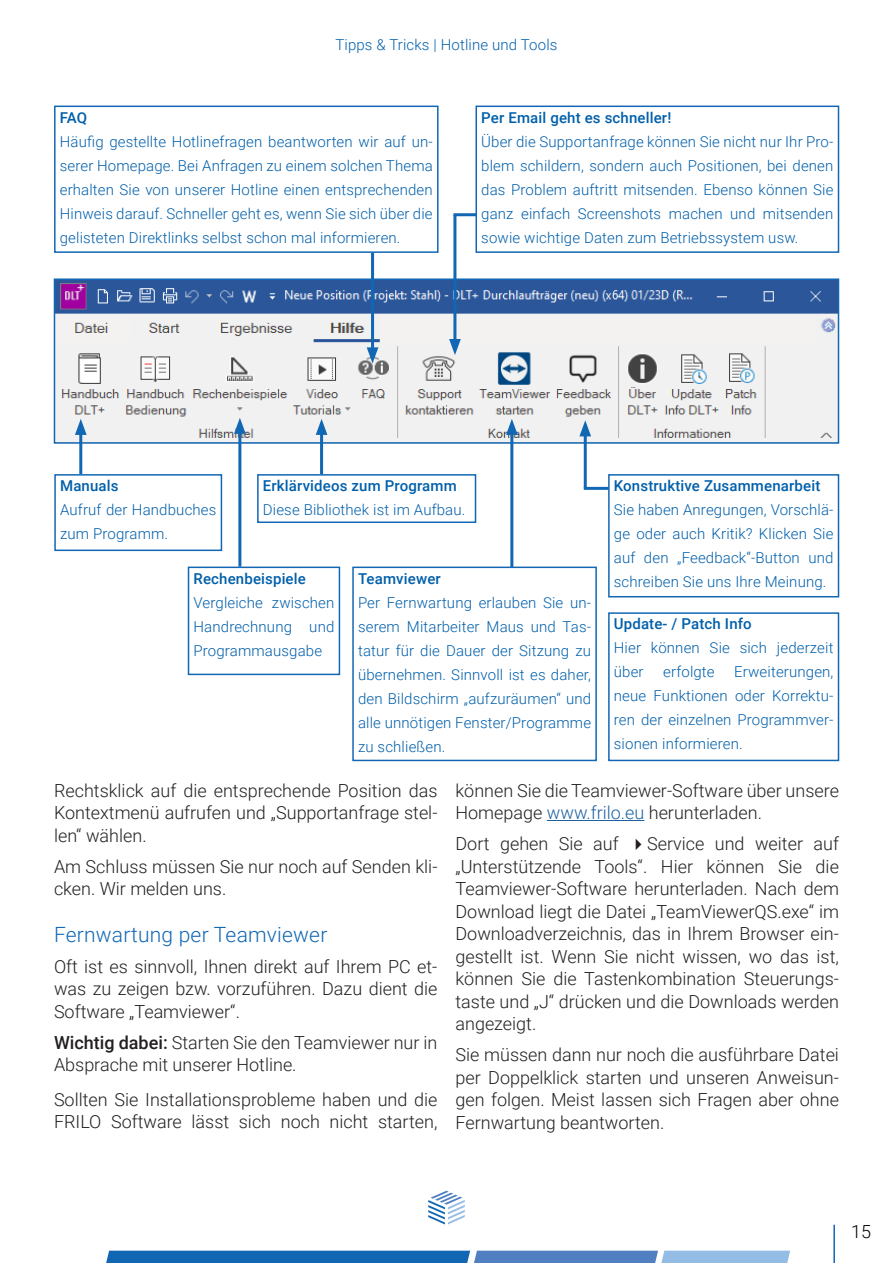
<style>
.page{position:relative;width:893px;height:1263px;background:#fff}
.page>*{position:absolute;margin:0;border:0;box-sizing:border-box;transform-origin:0 0}
.t1{font:300 21px "Roboto";letter-spacing:.01em;color:#1167b3}
.t2{font:300 18px/22.5px "Roboto";color:#231f20;text-align:justify}
.t3{font:300 18px "Roboto";color:#000}
.t4{font:300 15px/24px "Roboto";letter-spacing:.01em;color:#005faa;text-align:justify}
.t5{font:500 15px "Roboto";letter-spacing:.01em;color:#005faa}
.s1{color:#1c61a1}
.s2{font-weight:500}
</style>
<div class="page">
<svg style="left:106px;top:1251px;width:684px;height:12px;background:#3f80c1"></svg>
<svg style="left:428px;top:1191px;width:37px;height:33px"></svg>
<hr style="left:833px;top:1225px;width:2px;height:38px;background:#1167b3">
<img style="left:57px;top:281px;width:779px;height:160px">
<div style="left:54px;top:278px;width:785px;height:166px;border:2px solid #1167b3"></div>
<div style="left:54px;top:474px;width:168px;height:77px;border:2px solid #1167b3"></div>
<div style="left:188px;top:567px;width:152px;height:108px;border:2px solid #1167b3"></div>
<div style="left:257px;top:474px;width:219px;height:49px;border:2px solid #1167b3"></div>
<div style="left:54px;top:106px;width:385px;height:147px;border:2px solid #1167b3"></div>
<div style="left:475px;top:106px;width:364px;height:147px;border:2px solid #1167b3"></div>
<div style="left:352px;top:567px;width:245px;height:194px;border:2px solid #1167b3"></div>
<div style="left:608px;top:474px;width:231px;height:123px;border:2px solid #1167b3"></div>
<hr style="left:79px;top:429px;width:3px;height:45px;background:#1167b3">
<svg style="left:75px;top:419px;width:12px;height:16px"></svg>
<hr style="left:238px;top:428px;width:3px;height:139px;background:#1167b3">
<svg style="left:234px;top:418px;width:12px;height:16px"></svg>
<hr style="left:320px;top:429px;width:3px;height:45px;background:#1167b3">
<svg style="left:316px;top:419px;width:11px;height:16px"></svg>
<hr style="left:510px;top:429px;width:3px;height:139px;background:#1167b3">
<svg style="left:506px;top:419px;width:12px;height:16px"></svg>
<hr style="left:584px;top:431px;width:3px;height:57px;background:#1167b3">
<svg style="left:579px;top:420px;width:12px;height:16px"></svg>
<hr style="left:371px;top:253px;width:3px;height:100px;background:#1167b3">
<svg style="left:367px;top:347px;width:11px;height:16px"></svg>
<hr style="left:453px;top:215px;width:3px;height:130px;background:#1167b3">
<svg style="left:449px;top:339px;width:12px;height:16px"></svg>
<hr style="left:453px;top:213px;width:23px;height:3px;background:#1167b3">
<hr style="left:584px;top:487px;width:25px;height:3px;background:#1167b3">
<div style="left:608px;top:612px;width:231px;height:149px;border:2px solid #1167b3"></div>
<hr style="left:547px;top:820px;width:97px;height:1px;background:#1c61a1">
<p class="t4" style="left:335px;top:32px;width:224px">Tipps &amp; Tricks | Hotline und Tools</p>
<p class="t5" style="left:60px;top:107px;width:29px">FAQ</p>
<p class="t4" style="left:60px;top:129px;width:375px">Häufig gestellte Hotlinefragen beantworten wir auf un&shy;serer Homepage. Bei Anfragen zu einem solchen Thema erhalten Sie von unserer Hotline einen entsprechenden Hinweis darauf. Schneller geht es, wenn Sie sich über die gelisteten Direktlinks selbst schon mal informieren.</p>
<p class="t5" style="left:481px;top:107px;width:192px">Per Email geht es schneller!</p>
<p class="t4" style="left:481px;top:129px;width:354px">Über die Supportanfrage können Sie nicht nur Ihr Pro&shy;blem schildern, sondern auch Positionen, bei denen das Problem auftritt mitsenden. Ebenso können Sie ganz einfach Screenshots machen und mitsenden sowie wichtige Daten zum Betriebssystem usw.</p>
<p class="t5" style="left:60px;top:475px;width:60px">Manuals</p>
<p class="t4" style="left:60px;top:497px;width:158px">Aufruf der Handbuches zum Programm.</p>
<p class="t5" style="left:194px;top:568px;width:114px">Rechenbeispiele</p>
<p class="t4" style="left:194px;top:590px;width:142px">Vergleiche zwischen Handrechnung und Programmausgabe</p>
<p class="t5" style="left:263px;top:475px;width:195px">Erklärvideos zum Programm</p>
<p class="t4" style="left:263px;top:497px;width:204px">Diese Bibliothek ist im Aufbau.</p>
<p class="t5" style="left:614px;top:475px;width:208px">Konstruktive Zusammenarbeit</p>
<p class="t4" style="left:614px;top:497px;width:221px">Sie haben Anregungen, Vorschlä&shy;ge oder auch Kritik? Klicken Sie auf den „Feedback“-Button und schreiben Sie uns Ihre Meinung.</p>
<p class="t5" style="left:614px;top:613px;width:139px">Update- / Patch Info</p>
<p class="t4" style="left:614px;top:635px;width:221px">Hier können Sie sich jederzeit über</p>
<p class="t5" style="left:358px;top:568px;width:84px">Teamviewer</p>
<p class="t4" style="left:358px;top:590px;width:235px">Per Fernwartung erlauben Sie un&shy;serem Mitarbeiter Maus und Tas&shy;tatur für die Dauer der Sitzung zu übernehmen. Sinnvoll ist es daher, den Bildschirm „aufzuräumen“ und alle unnötigen Fenster/Programme zu schließen.</p>
<p class="t4" style="left:663px;top:659px;width:53px">erfolgte</p>
<p class="t4" style="left:614px;top:659px;width:221px;text-indent:120px">Erweiterungen, neue Funktionen oder Korrektu&shy;ren der einzelnen Programmver&shy;sionen informieren.</p>
<p class="t2" style="left:455px;top:778px;width:385px">können Sie die Teamviewer-Software über unsere<br>Homepage <span class="s1">www.frilo.eu</span> herunterladen.</p>
<p class="t2" style="left:455px;top:832px;width:385px">Dort gehen Sie auf ✔Service und weiter auf „Unterstützende Tools“. Hier können Sie die Teamviewer-Software herunterladen. Nach dem Download liegt die Datei „TeamViewerQS.exe“ im Downloadverzeichnis, das in Ihrem Browser ein&shy;gestellt ist. Wenn Sie nicht wissen, wo das ist, können Sie die Tastenkombination Steuerungs&shy;taste und „J“ drücken und die Downloads werden angezeigt.</p>
<p class="t2" style="left:455px;top:1043px;width:385px">Sie müssen dann nur noch die ausführbare Datei per Doppelklick starten und unseren Anweisun&shy;gen folgen. Meist lassen sich Fragen aber ohne Fernwartung beantworten.</p>
<p class="t2" style="left:54px;top:778px;width:385px">Rechtsklick auf die entsprechende Position das Kontextmenü aufrufen und „Supportanfrage stel&shy;len“ wählen.</p>
<p class="t2" style="left:54px;top:854px;width:385px">Am Schluss müssen Sie nur noch auf Senden kli&shy;cken. Wir melden uns.</p>
<h1 class="t1" style="left:54px;top:919px;width:275px">Fernwartung per Teamviewer</h1>
<p class="t2" style="left:54px;top:954px;width:385px">Oft ist es sinnvoll, Ihnen direkt auf Ihrem PC et&shy;was zu zeigen bzw. vorzuführen. Dazu dient die Software „Teamviewer“.</p>
<p class="t2" style="left:54px;top:1030px;width:385px"><span class="s2">Wichtig dabei:</span> Starten Sie den Teamviewer nur in<br>Absprache mit unserer Hotline.</p>
<p class="t2" style="left:54px;top:1087px;width:385px">Sollten Sie Installationsprobleme haben und die<br>FRILO Software lässt sich noch nicht starten,</p>
<p class="t3" style="left:851px;top:1219px;width:21px">15</p>
</div>
